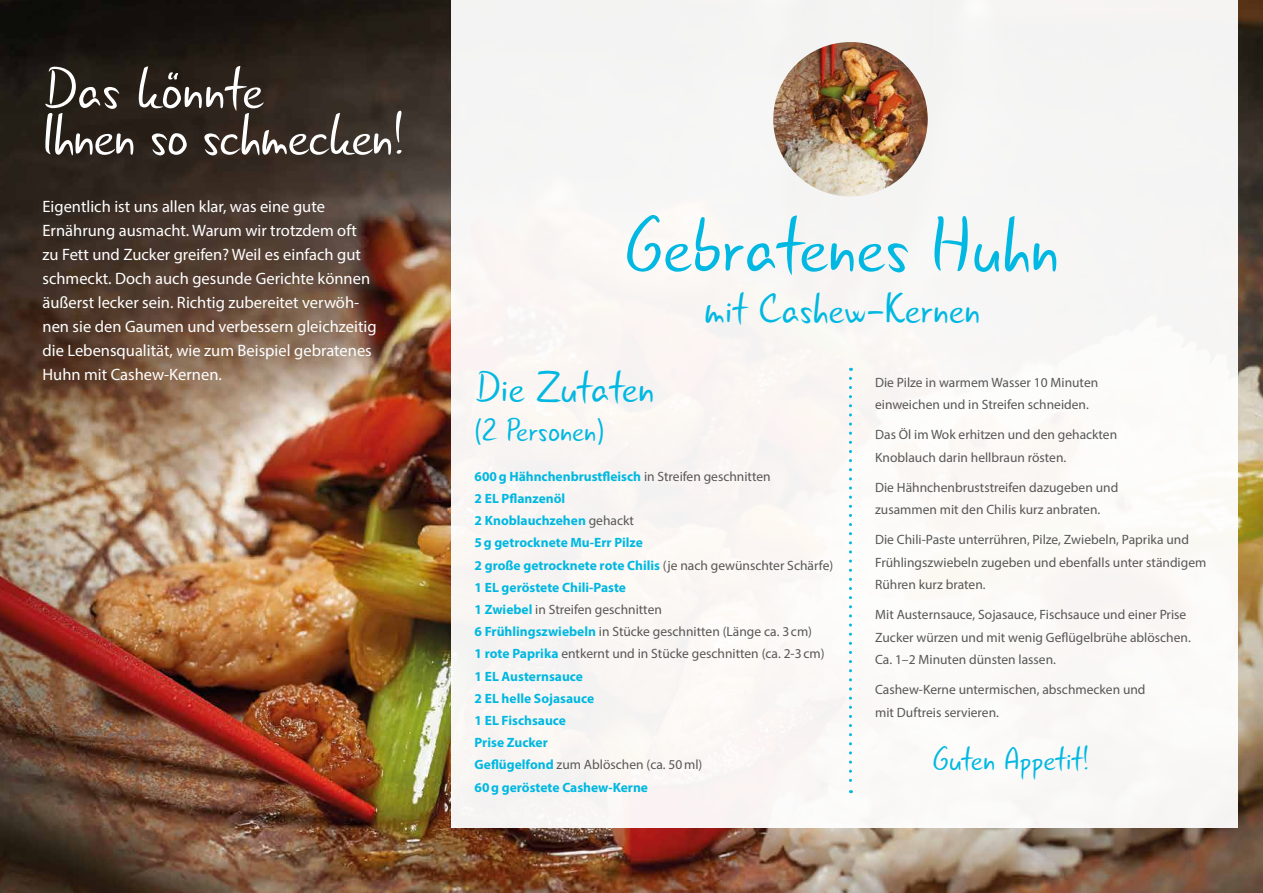
<style>
.page{position:relative;width:1263px;height:893px;background:#fff}
.page>*{position:absolute;margin:0;border:0;box-sizing:border-box;transform-origin:0 0}
.t1{font:79.5px "Gunny Rewritten";color:#00b8e1}
.t2{font:60px/46.5px "Gunny Rewritten";letter-spacing:-.02em;color:#fff}
.t3{font:44.85px "Gunny Rewritten";color:#00b8e1}
.t4{font:43.65px "Gunny Rewritten";color:#00b8e1}
.t5{font:33.75px "Gunny Rewritten";color:#00b8e1}
.t6{font:16.5px/24px "Myriad Pro";color:#fff}
.t7{font:13.5px/22.5px "Myriad Pro";color:#575756}
.t8{font:700 13.5px/22.2px "Myriad Pro";color:#00b8e1}
.s1{font-weight:400;color:#575756}
</style>
<div class="page">
<img style="left:0;top:0;width:1263px;height:893px">
<div style="left:451px;top:0;width:786px;height:828px;background:#f9f6f5"></div>
<svg style="left:849px;top:378px;width:3px;height:415px"></svg>
<img style="left:773px;top:42px;width:155px;height:154px;border-radius:77px">
<h2 class="t2" style="left:43px;top:68px;width:362px">Das könnte<br>Ihnen so schmecken!</h2>
<p class="t6" style="left:43px;top:194px;width:336px">Eigentlich ist uns allen klar, was eine gute Ernährung ausmacht. Warum wir trotzdem oft zu Fett und Zucker greifen? Weil es einfach gut schmeckt. Doch auch gesunde Gerichte können äußerst lecker sein. Richtig zubereitet verwöh&shy;nen sie den Gaumen und verbessern gleichzeitig die Lebensqualität, wie zum Beispiel gebratenes Huhn mit Cashew-Kernen.</p>
<h1 class="t1" style="left:625px;top:196px;width:435px">Gebratenes Huhn</h1>
<h3 class="t4" style="left:704px;top:282px;width:278px">mit Cashew-Kernen</h3>
<h3 class="t3" style="left:475px;top:360px;width:181px">Die Zutaten</h3>
<h3 class="t5" style="left:475px;top:409px;width:131px">(2 Personen)</h3>
<p class="t8" style="left:475px;top:465px;width:360px">600g Hähnchenbrustfleisch <span class="s1">in Streifen geschnitten<br></span>2 EL Pflanzenöl<br>2 Knoblauchzehen <span class="s1">gehackt<br></span>5g getrocknete Mu-Err Pilze<br>2 große getrocknete rote Chilis <span class="s1">(je nach gewünschter Schärfe)<br></span>1 EL geröstete Chili-Paste<br>1 Zwiebel <span class="s1">in Streifen geschnitten<br></span>6 Frühlingszwiebeln <span class="s1">in Stücke geschnitten (Länge ca. 3cm)<br></span>1 rote Paprika <span class="s1">entkernt und in Stücke geschnitten (ca. 2-3cm)<br></span>1 EL Austernsauce<br>2 EL helle Sojasauce<br>1 EL Fischsauce<br>Prise Zucker<br>Geflügelfond <span class="s1">zum Ablöschen (ca. 50ml)<br></span>60g geröstete Cashew-Kerne</p>
<p class="t7" style="left:875px;top:371px;width:225px">Die Pilze in warmem Wasser 10 Minuten einweichen und in Streifen schneiden.</p>
<p class="t7" style="left:875px;top:423px;width:244px">Das Öl im Wok erhitzen und den gehackten<br>Knoblauch darin hellbraun rösten.</p>
<p class="t7" style="left:875px;top:476px;width:245px">Die Hähnchenbruststreifen dazugeben und zusammen mit den Chilis kurz anbraten.</p>
<p class="t7" style="left:875px;top:528px;width:333px">Die Chili-Paste unterrühren, Pilze, Zwiebeln, Paprika und<br>Frühlingszwiebeln zugeben und ebenfalls unter ständigem<br>Rühren kurz braten.</p>
<p class="t7" style="left:875px;top:603px;width:317px">Mit Austernsauce, Sojasauce, Fischsauce und einer Prise<br>Zucker würzen und mit wenig Geflügelbrühe ablöschen.<br>Ca. 1–2 Minuten dünsten lassen.</p>
<p class="t7" style="left:875px;top:678px;width:272px">Cashew-Kerne untermischen, abschmecken und mit Duftreis servieren.</p>
<h3 class="t5" style="left:933px;top:738px;width:157px">Guten Appetit!</h3>
</div>
